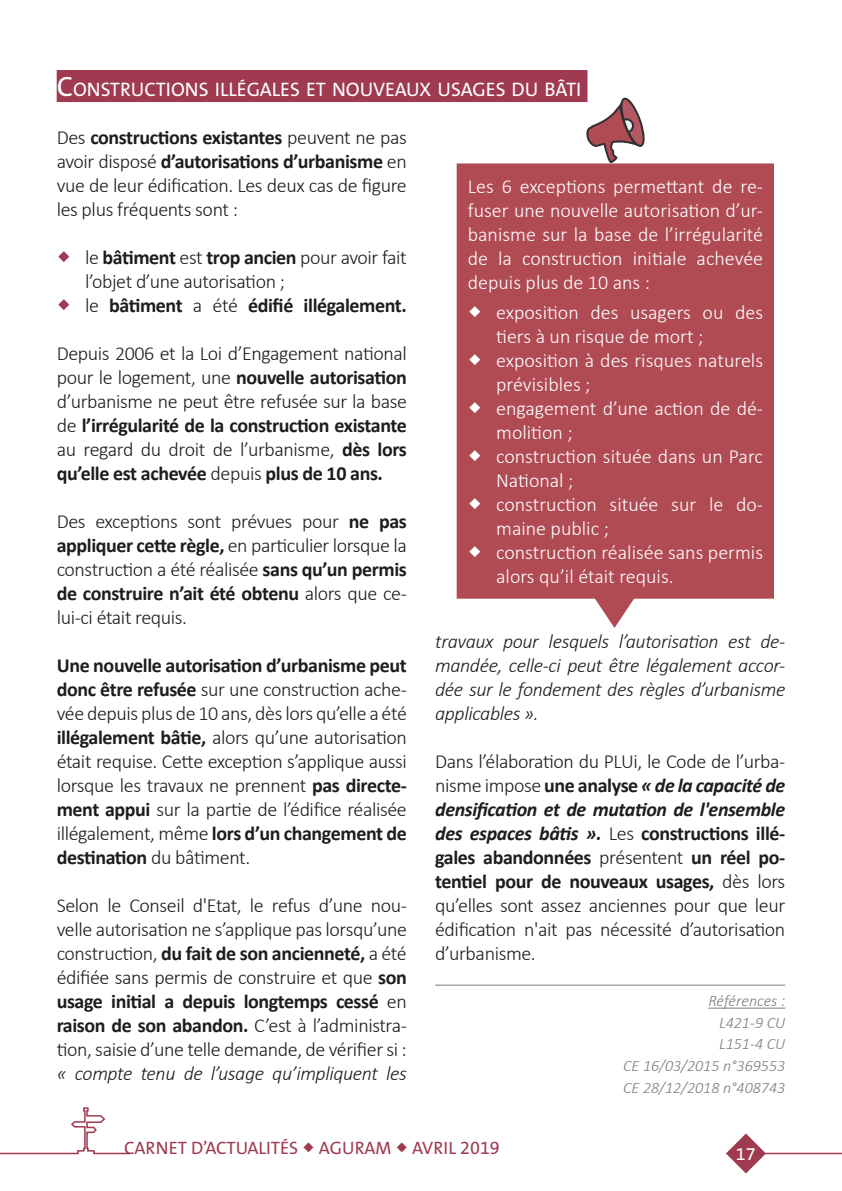
<style>
.page{position:relative;width:842px;height:1191px;background:#fff}
.page>*{position:absolute;margin:0;border:0;box-sizing:border-box;transform-origin:0 0}
.Corps_de_Texte{font:300 20px/24px "Calibri";letter-spacing:-.02em;color:#1d1d1b;text-align:justify}
.t1{font:300 20px/24px "Calibri";color:#fff;text-align:justify}
.Corps_de_Texte-2{font:italic 300 20px/24px "Calibri";letter-spacing:-.02em;color:#1d1d1b;text-align:justify}
.t2{font:700 20px "Calibri";letter-spacing:-.02em;color:#1d1d1b}
.Titre_2{font:19.6px "The Sans B W5 Plain";color:#fff}
.t3{font:18px "The Sans B W5 Plain";color:#9f3a51}
.t4{font:18px "The Sans B W5 Plain";color:#fff}
.Corps_de_Texte-3{font:italic 300 16px "Calibri";color:#7e7b7b}
.s1{font-size:28px}
.s2{font-weight:700}
.s3{font-weight:300}
.s4{font-style:italic}
.s5{font-weight:700;font-style:italic}
</style>
<div class="page">
<hr style="left:762px;top:1152px;width:80px;height:2px;background:#9f3a51">
<svg style="left:0;top:1107px;width:130px;height:48px"></svg>
<svg style="left:726px;top:1133px;width:40px;height:40px"></svg>
<div style="left:57px;top:70px;width:530px;height:32px;background:#9f3a51"></div>
<hr style="left:435px;top:984px;width:350px;height:1px;background:#7e7b7b">
<hr style="left:708px;top:1007px;width:77px;height:1px;background:#7e7b7b">
<div style="left:457px;top:163px;width:317px;height:465px;background:#b04b54"></div>
<svg style="left:586px;top:96px;width:59px;height:67px"></svg>
<svg style="left:469px;top:306px;width:11px;height:11px"></svg>
<svg style="left:469px;top:354px;width:11px;height:11px"></svg>
<svg style="left:469px;top:402px;width:11px;height:11px"></svg>
<svg style="left:469px;top:450px;width:11px;height:11px"></svg>
<svg style="left:469px;top:498px;width:11px;height:11px"></svg>
<svg style="left:469px;top:546px;width:11px;height:11px"></svg>
<p class="Titre_2" style="left:57px;top:77px;width:526px"><span class="s1">C</span>ONSTRUCTIONS ILLÉGALES ET NOUVEAUX USAGES DU BÂTI</p>
<p class="Corps_de_Texte" style="left:57px;top:125px;width:352px">Des <span class="s2">constructions existantes</span> peuvent ne pas avoir disposé <span class="s2">d’autorisations d’urbanisme</span> en vue de leur édification. Les deux cas de figure les plus fréquents sont :</p>
<p class="Corps_de_Texte" style="left:85px;top:245px;width:323px">le <span class="s2">bâtiment</span> est <span class="s2">trop ancien</span> pour avoir fait l’objet d’une autorisation ;</p>
<p class="t2" style="left:85px;top:293px;width:323px"><span class="s3">le</span> bâtiment <span class="s3">a été</span> édifié illégalement.</p>
<p class="Corps_de_Texte" style="left:57px;top:341px;width:352px">Depuis 2006 et la Loi d’Engagement national pour le logement, une <span class="s2">nouvelle autorisation </span>d’urbanisme ne peut être refusée sur la base de <span class="s2">l’irrégularité de la construction existante </span>au regard du droit de l’urbanisme, <span class="s2">dès lors qu’elle est achevée</span> depuis <span class="s2">plus de 10 ans.</span></p>
<p class="Corps_de_Texte" style="left:57px;top:509px;width:352px">Des exceptions sont prévues pour <span class="s2">ne pas appliquer cette règle,</span> en particulier lorsque la construction a été réalisée <span class="s2">sans qu’un permis de construire n’ait été obtenu</span> alors que ce&shy;lui-ci était requis.</p>
<p class="Corps_de_Texte" style="left:57px;top:653px;width:352px"><span class="s2">Une nouvelle autorisation d’urbanisme peut donc être refusée</span> sur une construction ache&shy;vée depuis plus de 10 ans, dès lors qu’elle a été <span class="s2">illégalement bâtie,</span> alors qu’une autorisation était requise. Cette exception s’applique aussi lorsque les travaux ne prennent <span class="s2">pas directe&shy;ment appui</span> sur la partie de l’édifice réalisée illégalement, même <span class="s2">lors d’un changement de destination</span> du bâtiment.</p>
<p class="Corps_de_Texte" style="left:57px;top:893px;width:352px">Selon le Conseil d'Etat, le refus d’une nou&shy;velle autorisation ne s’applique pas lorsqu’une construction, <span class="s2">du fait de son ancienneté,</span> a été édifiée sans permis de construire et que <span class="s2">son usage initial a depuis longtemps cessé</span> en <span class="s2">raison de son abandon.</span> C’est à l’administra&shy;tion, saisie d’une telle demande, de vérifier si : <span class="s4">« compte tenu de l’usage qu’impliquent les</span></p>
<p class="t1" style="left:468px;top:174px;width:297px">Les 6 exceptions permettant de re&shy;fuser une nouvelle autorisation d’ur&shy;banisme sur la base de l’irrégularité de la construction initiale achevée depuis plus de 10 ans :</p>
<p class="t1" style="left:496px;top:300px;width:268px;text-align:left">exposition des usagers ou des tiers à un risque de mort ; exposition à des risques naturels prévisibles ;<br>engagement d’une action de dé&shy;molition ;<br>construction située dans un Parc<br>National ;<br>construction située sur le do&shy;maine public ;<br>construction réalisée sans permis alors qu’il était requis.</p>
<p class="Corps_de_Texte-2" style="left:435px;top:629px;width:352px">travaux pour lesquels l’autorisation est de&shy;mandée, celle-ci peut être légalement accor&shy;dée sur le fondement des règles d’urbanisme applicables ».</p>
<p class="Corps_de_Texte" style="left:435px;top:749px;width:352px">Dans l’élaboration du PLUi, le Code de l’urba&shy;nisme impose <span class="s2">une analyse</span> <span class="s5">« de la capacité de densification et de mutation de l'ensemble des espaces bâtis ».</span> Les <span class="s2">constructions illé&shy;gales abandonnées</span> présentent <span class="s2">un réel po&shy;tentiel pour de nouveaux usages,</span> dès lors qu’elles sont assez anciennes pour que leur édification n'ait pas nécessité d’autorisation d’urbanisme.</p>
<p class="Corps_de_Texte-3" style="left:708px;top:990px;width:78px">Références :</p>
<p class="Corps_de_Texte-3" style="left:719px;top:1012px;width:68px">L421-9 CU</p>
<p class="Corps_de_Texte-3" style="left:719px;top:1034px;width:68px">L151-4 CU</p>
<p class="Corps_de_Texte-3" style="left:623px;top:1055px;width:164px">CE 16/03/2015 n°369553</p>
<p class="Corps_de_Texte-3" style="left:623px;top:1077px;width:164px">CE 28/12/2018 n°408743</p>
<p class="t3" style="left:124px;top:1136px;width:377px">CARNET D’ACTUALITÉS AGURAM AVRIL 2019</p>
<p class="t4" style="left:736px;top:1142px;width:21px">17</p>
</div>
